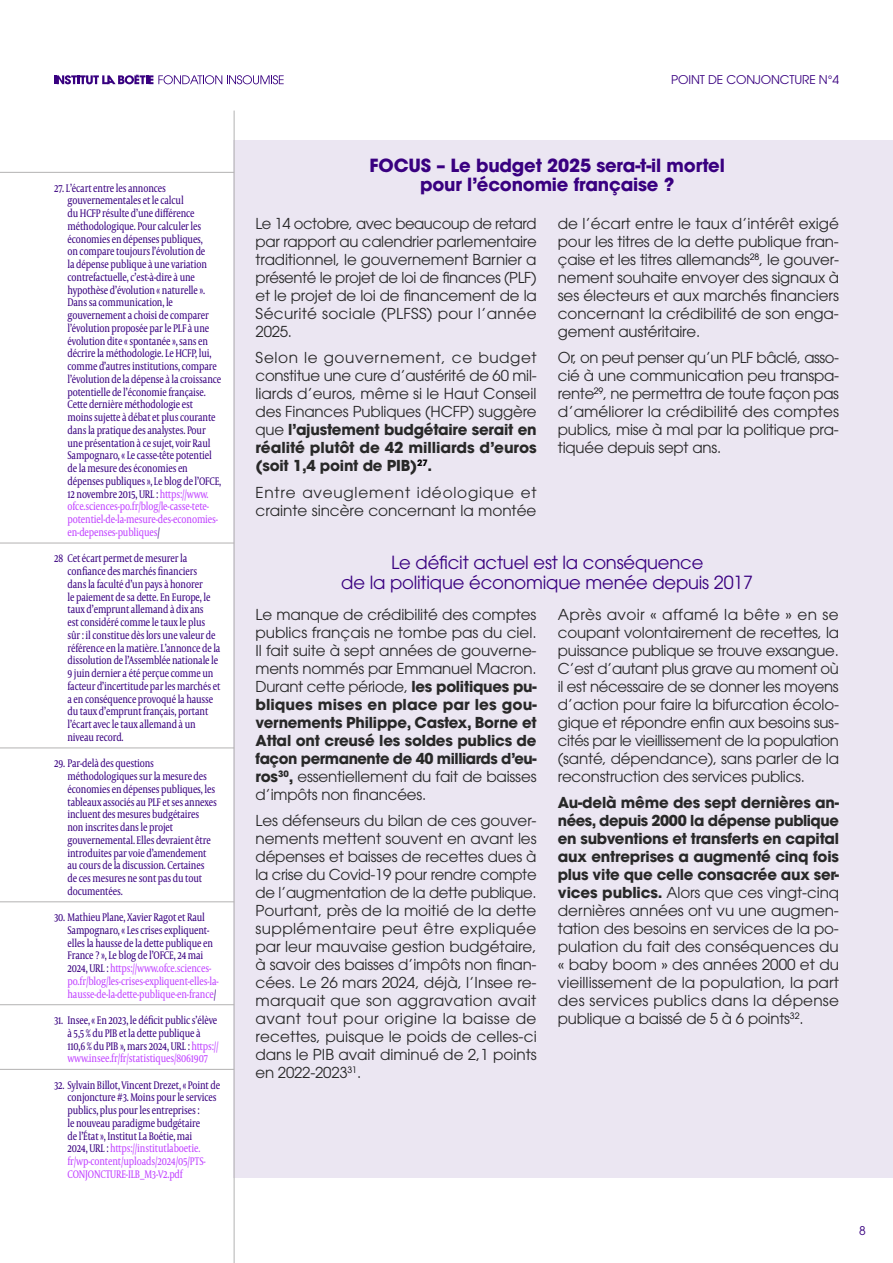
<style>
.page{position:relative;width:893px;height:1263px;background:#fff}
.page>*{position:absolute;margin:0;border:0;box-sizing:border-box;transform-origin:0 0}
.Intertitres{font:18px/19.5px "ITC Avant Garde Pro";letter-spacing:-.01em;color:#390080;text-align:center}
.Grand_titre{font:700 18px/19.5px "ITC Avant Garde Pro";letter-spacing:-.01em;color:#390080;text-align:center}
.Texte_courant{font:15px/18px "ITC Avant Garde Pro";letter-spacing:-.01em;color:#282828;text-align:justify}
.Texte_courant-2{font:15px/18px "ITC Avant Garde Pro";letter-spacing:.01em;color:#282828}
.t1{font:12px "ITC Avant Garde Pro";letter-spacing:-.01em;color:#390080}
.t2{font:11.25px/12.8px "Capitolium News 2";letter-spacing:-.015em;color:#390080;scale:.8 1}
.s1{color:#c142ff}
.s2{font-weight:700}
</style>
<div class="page">
<div style="left:234px;top:140px;width:659px;height:1038px;background:#ebe6f2"></div>
<svg style="left:54px;top:75px;width:230px;height:9px"></svg>
<hr style="left:234px;top:111px;width:1px;height:1152px;background:#b3b2b2">
<hr style="left:0;top:172px;width:234px;height:1px;background:#b3b2b2">
<hr style="left:0;top:543px;width:234px;height:1px;background:#b3b2b2">
<hr style="left:0;top:748px;width:234px;height:1px;background:#b3b2b2">
<hr style="left:0;top:901px;width:234px;height:1px;background:#b3b2b2">
<hr style="left:0;top:1004px;width:234px;height:1px;background:#b3b2b2">
<hr style="left:0;top:1069px;width:234px;height:1px;background:#b3b2b2">
<p class="t2" style="left:68px;top:181px;width:194px;text-indent:-14px">27. L’écart entre les annonces gouvernementales et le calcul<br>du HCFP résulte d’une différence méthodologique. Pour calculer les économies en dépenses publiques,<br>on compare toujours l’évolution de<br>la dépense publique à une variation contrefactuelle, c’est-à-dire à une hypothèse d’évolution « naturelle ».<br>Dans sa communication, le gouvernement a choisi de comparer l’évolution proposée par le PLF à une évolution dite « spontanée », sans en décrire la méthodologie. Le HCFP, lui, comme d’autres institutions, compare l’évolution de la dépense à la croissance potentielle de l’économie française.<br>Cette dernière méthodologie est<br>moins sujette à débat et plus courante dans la pratique des analystes. Pour une présentation à ce sujet, voir Raul Sampognaro, « Le casse-tête potentiel de la mesure des économies en dépenses publiques », Le blog de l’OFCE, 12 novembre 2015, URL : <span class="s1">https://www. ofce.sciences-po.fr/blog/le-casse-tete&shy;potentiel-de-la-mesure-des-economies&shy;en-depenses-publiques</span>/</p>
<p class="t2" style="left:68px;top:552px;width:193px;text-indent:-14px">28 Cet écart permet de mesurer la confiance des marchés financiers<br>dans la faculté d’un pays à honorer<br>le paiement de sa dette. En Europe, le taux d’emprunt allemand à dix ans<br>est considéré comme le taux le plus sûr : il constitue dès lors une valeur de référence en la matière. L’annonce de la dissolution de l’Assemblée nationale le 9 juin dernier a été perçue comme un facteur d’incertitude par les marchés et a en conséquence provoqué la hausse du taux d’emprunt français, portant l’écart avec le taux allemand à un niveau record.</p>
<p class="t2" style="left:68px;top:757px;width:188px;text-indent:-14px">29. Par-delà des questions méthodologiques sur la mesure des économies en dépenses publiques, les tableaux associés au PLF et ses annexes incluent des mesures budgétaires non inscrites dans le projet gouvernemental. Elles devraient être introduites par voie d’amendement au cours de la discussion. Certaines de ces mesures ne sont pas du tout documentées.</p>
<p class="t2" style="left:68px;top:910px;width:190px;text-indent:-14px">30. Mathieu Plane, Xavier Ragot et Raul Sampognaro, « Les crises expliquent&shy;elles la hausse de la dette publique en France ? », Le blog de l’OFCE, 24 mai 2024, URL : <span class="s1">https://www.ofce.sciences&shy;po.fr/blog/les-crises-expliquent-elles-la&shy;hausse-de-la-dette-publique-en-france</span>/</p>
<p class="t2" style="left:68px;top:1013px;width:191px;text-indent:-14px">31. Insee, « En 2023, le déficit public s’élève à 5,5 % du PIB et la dette publique à 110,6 % du PIB », mars 2024, URL : <span class="s1">https:// www.insee.fr/fr/statistiques/8061907</span></p>
<p class="t2" style="left:68px;top:1078px;width:192px;text-indent:-14px">32. Sylvain Billot, Vincent Drezet, « Point de conjoncture #3. Moins pour le services publics, plus pour les entreprises :<br>le nouveau paradigme budgétaire<br>de l’État », Institut La Boétie, mai<br>2024, URL : <span class="s1">https://institutlaboetie. fr/wp-content/uploads/2024/05/PTS-CONJONCTURE-ILB_M3-V2.pdf</span></p>
<p class="t1" style="left:671px;top:72px;width:169px">POINT DE CONJONCTURE N°4</p>
<p class="Grand_titre" style="left:370px;top:155px;width:357px">FOCUS – Le budget 2025 sera-t-il mortel pour l’économie française ?</p>
<p class="Texte_courant" style="left:256px;top:214px;width:283px">Le 14 octobre, avec beaucoup de retard par rapport au calendrier parlementaire traditionnel, le gouvernement Barnier a présenté le projet de loi de finances (PLF) et le projet de loi de financement de la Sécurité sociale (PLFSS) pour l’année 2025.</p>
<p class="Texte_courant" style="left:256px;top:349px;width:283px">Selon le gouvernement, ce budget constitue une cure d’austérité de 60 mil&shy;liards d’euros, même si le Haut Conseil des Finances Publiques (HCFP) suggère que <span class="s2">l’ajustement budgétaire serait en réalité plutôt de 42 milliards d’euros (soit 1,4 point de PIB)</span><sup>27</sup><span class="s2">.</span></p>
<p class="Texte_courant-2" style="left:256px;top:483px;width:283px">Entre aveuglement idéologique et crainte sincère concernant la montée</p>
<p class="Texte_courant" style="left:558px;top:214px;width:283px">de l’écart entre le taux d’intérêt exigé pour les titres de la dette publique fran&shy;çaise et les titres allemands<sup>28</sup>, le gouver&shy;nement souhaite envoyer des signaux à ses électeurs et aux marchés financiers concernant la crédibilité de son enga&shy;gement austéritaire.</p>
<p class="Texte_courant" style="left:558px;top:349px;width:283px">Or, on peut penser qu’un PLF bâclé, asso&shy;cié à une communication peu transpa&shy;rente<sup>29</sup>, ne permettra de toute façon pas d’améliorer la crédibilité des comptes publics, mise à mal par la politique pra&shy;tiquée depuis sept ans.</p>
<p class="Intertitres" style="left:341px;top:553px;width:413px">Le déficit actuel est la conséquence<br>de la politique économique menée depuis 2017</p>
<p class="Texte_courant" style="left:256px;top:605px;width:283px">Le manque de crédibilité des comptes publics français ne tombe pas du ciel.<br>Il fait suite à sept années de gouverne&shy;ments nommés par Emmanuel Macron.<br>Durant cette période, <span class="s2">les politiques pu&shy;bliques mises en place par les gou&shy;vernements Philippe, Castex, Borne et Attal ont creusé les soldes publics de façon permanente de 40 milliards d’eu&shy;ros</span><sup>30</sup><span class="s2">,</span> essentiellement du fait de baisses d’impôts non financées.</p>
<p class="Texte_courant" style="left:256px;top:811px;width:283px">Les défenseurs du bilan de ces gouver&shy;nements mettent souvent en avant les dépenses et baisses de recettes dues à la crise du Covid-19 pour rendre compte de l’augmentation de la dette publique.<br>Pourtant, près de la moitié de la dette supplémentaire peut être expliquée par leur mauvaise gestion budgétaire, à savoir des baisses d’impôts non finan&shy;cées. Le 26 mars 2024, déjà, l’Insee re&shy;marquait que son aggravation avait avant tout pour origine la baisse de recettes, puisque le poids de celles-ci dans le PIB avait diminué de 2,1 points en 2022-2023<sup>31</sup>.</p>
<p class="Texte_courant" style="left:558px;top:605px;width:283px">Après avoir « affamé la bête » en se coupant volontairement de recettes, la puissance publique se trouve exsangue.<br>C’est d’autant plus grave au moment où il est nécessaire de se donner les moyens d’action pour faire la bifurcation écolo&shy;gique et répondre enfin aux besoins sus&shy;cités par le vieillissement de la population (santé, dépendance), sans parler de la reconstruction des services publics.</p>
<p class="Texte_courant" style="left:558px;top:793px;width:283px"><span class="s2">Au-delà même des sept dernières an&shy;nées, depuis 2000 la dépense publique en subventions et transferts en capital aux entreprises a augmenté cinq fois plus vite que celle consacrée aux ser&shy;vices publics.</span> Alors que ces vingt-cinq dernières années ont vu une augmen&shy;tation des besoins en services de la po&shy;pulation du fait des conséquences du « baby boom » des années 2000 et du vieillissement de la population, la part des services publics dans la dépense publique a baissé de 5 à 6 points<sup>32</sup>.</p>
<p class="t1" style="left:859px;top:1223px;width:8px">8</p>
</div>
